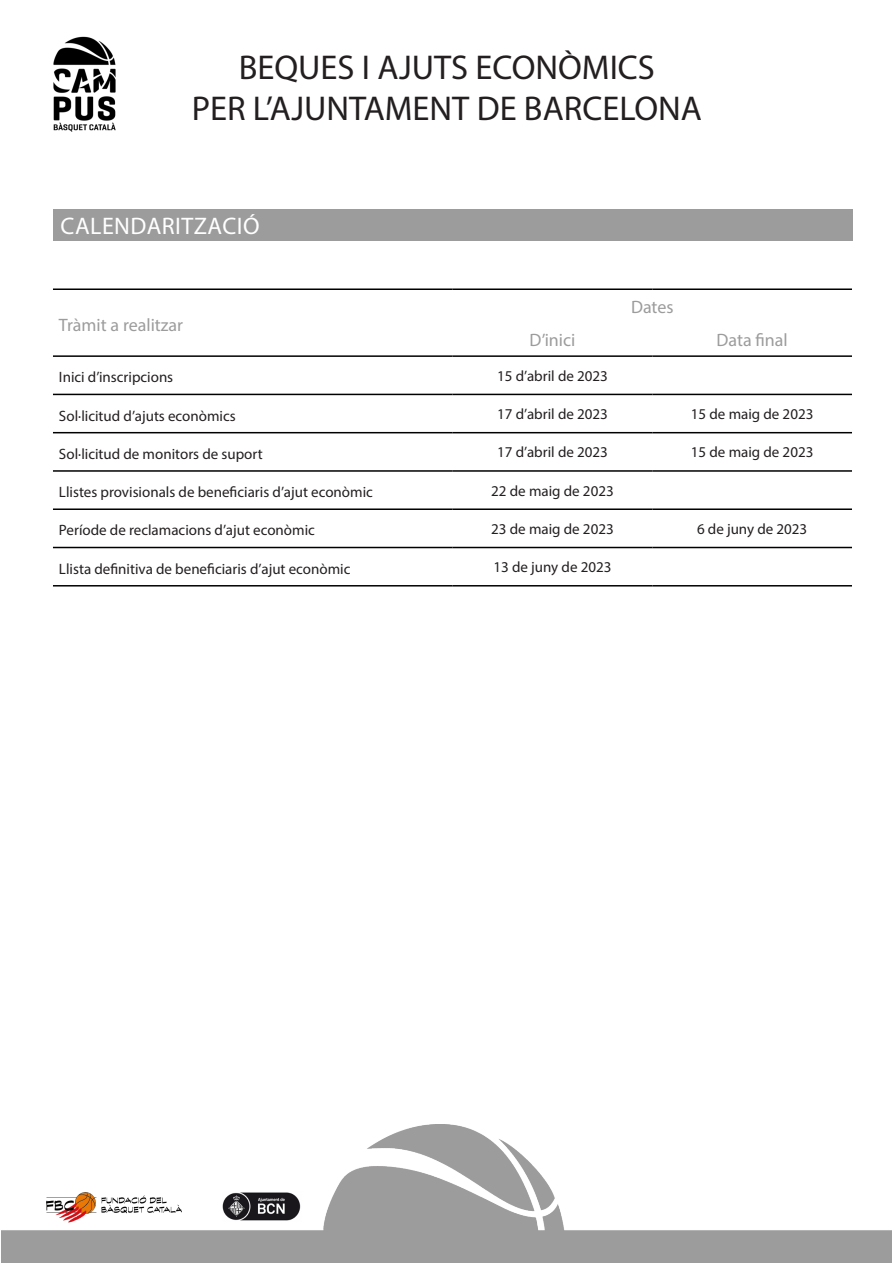
<style>
.page{position:relative;width:893px;height:1263px;background:#fff}
.page>*{position:absolute;margin:0;border:0;box-sizing:border-box;transform-origin:0 0}
.t1{font:34.5px "Myriad Pro";color:#231f20}
.t2{font:24px "Myriad Pro";letter-spacing:.02em;color:#fff}
.t3{font:18px "Myriad Pro";color:#9d9c9c}
.t4{font:15px "Myriad Pro";color:#231f20}
</style>
<div class="page">
<img style="left:53px;top:36px;width:63px;height:96px">
<img style="left:1px;top:1124px;width:891px;height:139px">
<img style="left:47px;top:1193px;width:135px;height:29px">
<img style="left:223px;top:1192px;width:78px;height:29px">
<div style="left:53px;top:209px;width:799px;height:32px;background:#9d9c9c"></div>
<hr style="left:53px;top:394px;width:400px;height:1px;background:#000">
<hr style="left:453px;top:394px;width:199px;height:1px;background:#000">
<hr style="left:652px;top:394px;width:200px;height:1px;background:#000">
<hr style="left:53px;top:432px;width:400px;height:1px;background:#000">
<hr style="left:453px;top:432px;width:199px;height:1px;background:#000">
<hr style="left:652px;top:432px;width:200px;height:1px;background:#000">
<hr style="left:53px;top:470px;width:400px;height:2px;background:#000">
<hr style="left:453px;top:470px;width:199px;height:2px;background:#000">
<hr style="left:652px;top:470px;width:200px;height:2px;background:#000">
<hr style="left:53px;top:508px;width:400px;height:2px;background:#000">
<hr style="left:453px;top:508px;width:199px;height:2px;background:#000">
<hr style="left:652px;top:508px;width:200px;height:2px;background:#000">
<hr style="left:53px;top:547px;width:400px;height:1px;background:#000">
<hr style="left:453px;top:547px;width:199px;height:1px;background:#000">
<hr style="left:652px;top:547px;width:200px;height:1px;background:#000">
<hr style="left:53px;top:585px;width:400px;height:1px;background:#000">
<hr style="left:453px;top:585px;width:199px;height:1px;background:#000">
<hr style="left:652px;top:585px;width:200px;height:1px;background:#000">
<hr style="left:53px;top:288px;width:400px;height:2px;background:#000">
<hr style="left:53px;top:355px;width:400px;height:2px;background:#000">
<hr style="left:453px;top:288px;width:199px;height:2px;background:#000">
<hr style="left:652px;top:288px;width:200px;height:2px;background:#000">
<hr style="left:453px;top:355px;width:199px;height:2px;background:#000">
<hr style="left:652px;top:355px;width:200px;height:2px;background:#000">
<p class="t1" style="left:239px;top:46px;width:418px">BEQUES I AJUTS ECONÒMICS</p>
<p class="t1" style="left:192px;top:88px;width:512px">PER L’AJUNTAMENT DE BARCELONA</p>
<p class="t2" style="left:61px;top:211px;width:201px">CALENDARITZACIÓ</p>
<p class="t3" style="left:59px;top:314px;width:126px">Tràmit a realitzar</p>
<p class="t3" style="left:631px;top:296px;width:44px">Dates</p>
<p class="t3" style="left:530px;top:329px;width:47px">D’inici</p>
<p class="t3" style="left:716px;top:329px;width:73px">Data final</p>
<p class="t4" style="left:59px;top:368px;width:116px">Inici d’inscripcions</p>
<p class="t4" style="left:497px;top:367px;width:112px">15 d’abril de 2023</p>
<p class="t4" style="left:59px;top:406px;width:178px">Sol·licitud d’ajuts econòmics</p>
<p class="t4" style="left:497px;top:405px;width:112px">17 d’abril de 2023</p>
<p class="t4" style="left:691px;top:405px;width:124px">15 de maig de 2023</p>
<p class="t4" style="left:59px;top:445px;width:205px">Sol·licitud de monitors de suport</p>
<p class="t4" style="left:497px;top:443px;width:112px">17 d’abril de 2023</p>
<p class="t4" style="left:691px;top:443px;width:124px">15 de maig de 2023</p>
<p class="t4" style="left:59px;top:483px;width:315px">Llistes provisionals de beneficiaris d’ajut econòmic</p>
<p class="t4" style="left:491px;top:481px;width:124px">22 de maig de 2023</p>
<p class="t4" style="left:59px;top:521px;width:257px">Període de reclamacions d’ajut econòmic</p>
<p class="t4" style="left:491px;top:520px;width:124px">23 de maig de 2023</p>
<p class="t4" style="left:697px;top:520px;width:112px">6 de juny de 2023</p>
<p class="t4" style="left:59px;top:559px;width:293px">Llista definitiva de beneficiaris d’ajut econòmic</p>
<p class="t4" style="left:494px;top:558px;width:119px">13 de juny de 2023</p>
</div>
